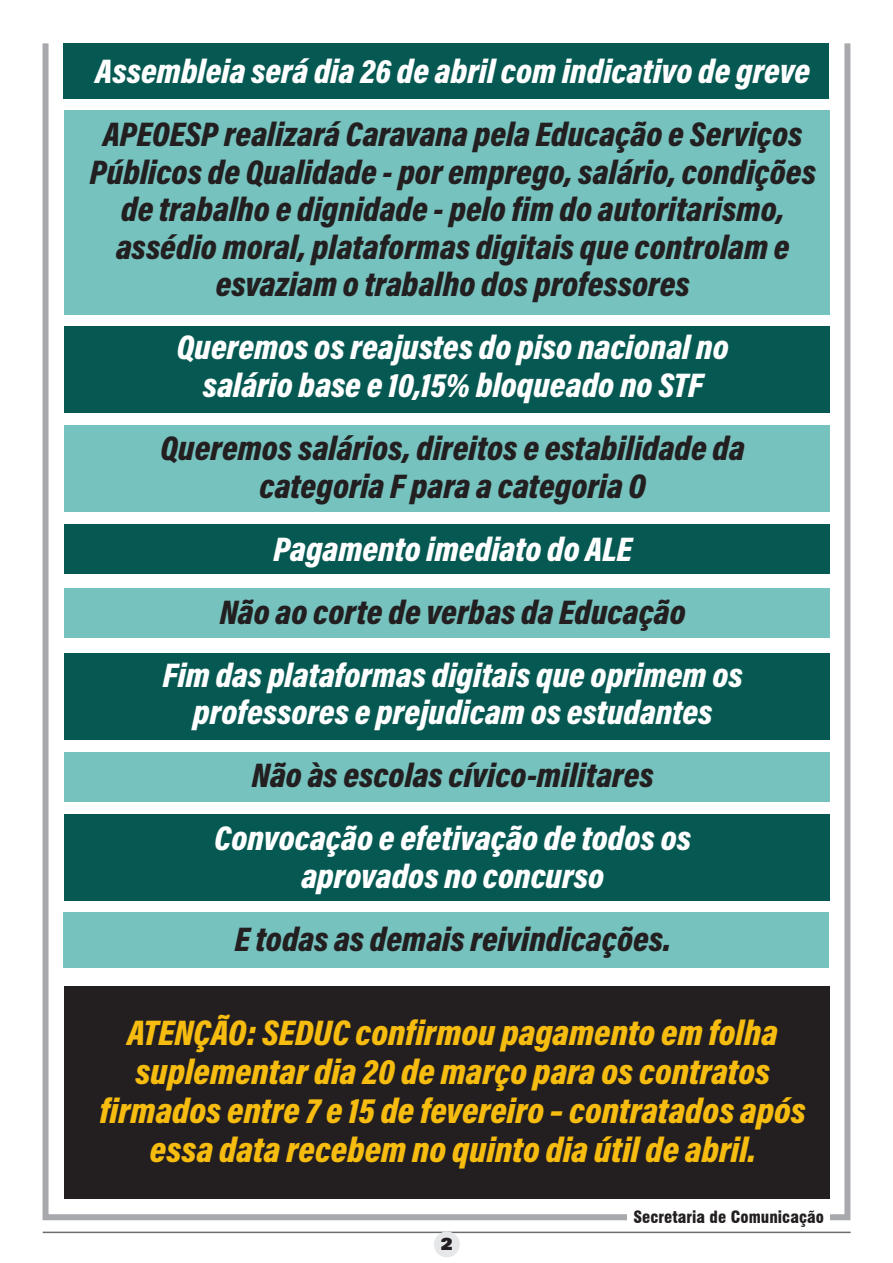
<style>
.page{position:relative;width:893px;height:1263px;background:#fff}
.page>*{position:absolute;margin:0;border:0;box-sizing:border-box;transform-origin:0 0}
.Subtítulo_2{font:italic 900 36px/39px "Acumin Pro Cond";color:#f6bc0f;text-align:center}
.Subtítulo_2-2{font:italic 900 34.5px/37.5px "Acumin Pro Cond";color:#231f20;text-align:center}
.Subtítulo_2-3{font:italic 900 34.5px/37.5px "Acumin Pro Cond";color:#fff;text-align:center}
.t1{font:700 18px "U001 DOT Ultr";color:#231f20}
.t2{font:900 condensed 16.5px "Swiss 721 BT";color:#231f20}
</style>
<div class="page">
<div style="left:43px;top:40px;width:807px;height:1180px;border:6px solid #a8a9ad"></div>
<hr style="left:43px;top:1231px;width:808px;height:2px;background:#6c6d70">
<div style="left:434px;top:1231px;width:26px;height:26px;background:#e6e7e9;border-radius:50%"></div>
<div style="left:628px;top:1209px;width:202px;height:18px;background:#fff"></div>
<div style="left:63px;top:43px;width:766px;height:56px;background:#065952"></div>
<div style="left:64px;top:111px;width:766px;height:204px;background:#75c2be"></div>
<div style="left:64px;top:326px;width:766px;height:86px;background:#065952"></div>
<div style="left:64px;top:425px;width:766px;height:87px;background:#75c2be"></div>
<div style="left:64px;top:524px;width:766px;height:50px;background:#065952"></div>
<div style="left:64px;top:588px;width:766px;height:50px;background:#75c2be"></div>
<div style="left:64px;top:654px;width:766px;height:86px;background:#065952"></div>
<div style="left:64px;top:752px;width:766px;height:50px;background:#75c2be"></div>
<div style="left:64px;top:815px;width:766px;height:86px;background:#065952"></div>
<div style="left:63px;top:912px;width:766px;height:56px;background:#75c2be"></div>
<div style="left:64px;top:986px;width:765px;height:213px;background:#231f20"></div>
<p class="Subtítulo_2-3" style="left:95px;top:52px;width:716px">Assembleia será dia 26 de abril com indicativo de greve</p>
<p class="Subtítulo_2-2" style="left:90px;top:115px;width:728px">APEOESP realizará Caravana pela Educação e Serviços Públicos de Qualidade - por emprego, salário, condições de trabalho e dignidade - pelo fim do autoritarismo, assédio moral, plataformas digitais que controlam e esvaziam o trabalho dos professores</p>
<p class="Subtítulo_2-3" style="left:177px;top:328px;width:553px">Queremos os reajustes do piso nacional no salário base e 10,15% bloqueado no STF</p>
<p class="Subtítulo_2-2" style="left:161px;top:428px;width:586px">Queremos salários, direitos e estabilidade da categoria F para a categoria O</p>
<p class="Subtítulo_2-3" style="left:273px;top:529px;width:360px">Pagamento imediato do ALE</p>
<p class="Subtítulo_2-2" style="left:220px;top:592px;width:468px">Não ao corte de verbas da Educação</p>
<p class="Subtítulo_2-3" style="left:163px;top:655px;width:581px">Fim das plataformas digitais que oprimem os professores e prejudicam os estudantes</p>
<p class="Subtítulo_2-2" style="left:252px;top:756px;width:403px">Não às escolas cívico-militares</p>
<p class="Subtítulo_2-3" style="left:215px;top:819px;width:478px">Convocação e efetivação de todos os aprovados no concurso</p>
<p class="Subtítulo_2-2" style="left:235px;top:919px;width:438px">E todas as demais reivindicações.</p>
<p class="Subtítulo_2" style="left:100px;top:1012px;width:708px">ATENÇÃO: SEDUC confirmou pagamento em folha suplementar dia 20 de março para os contratos firmados entre 7 e 15 de fevereiro – contratados após essa data recebem no quinto dia útil de abril.</p>
<p class="t1" style="left:441px;top:1233px;width:13px">2</p>
<p class="t2" style="left:633px;top:1207px;width:192px">Secretaria de Comunicação</p>
</div>
